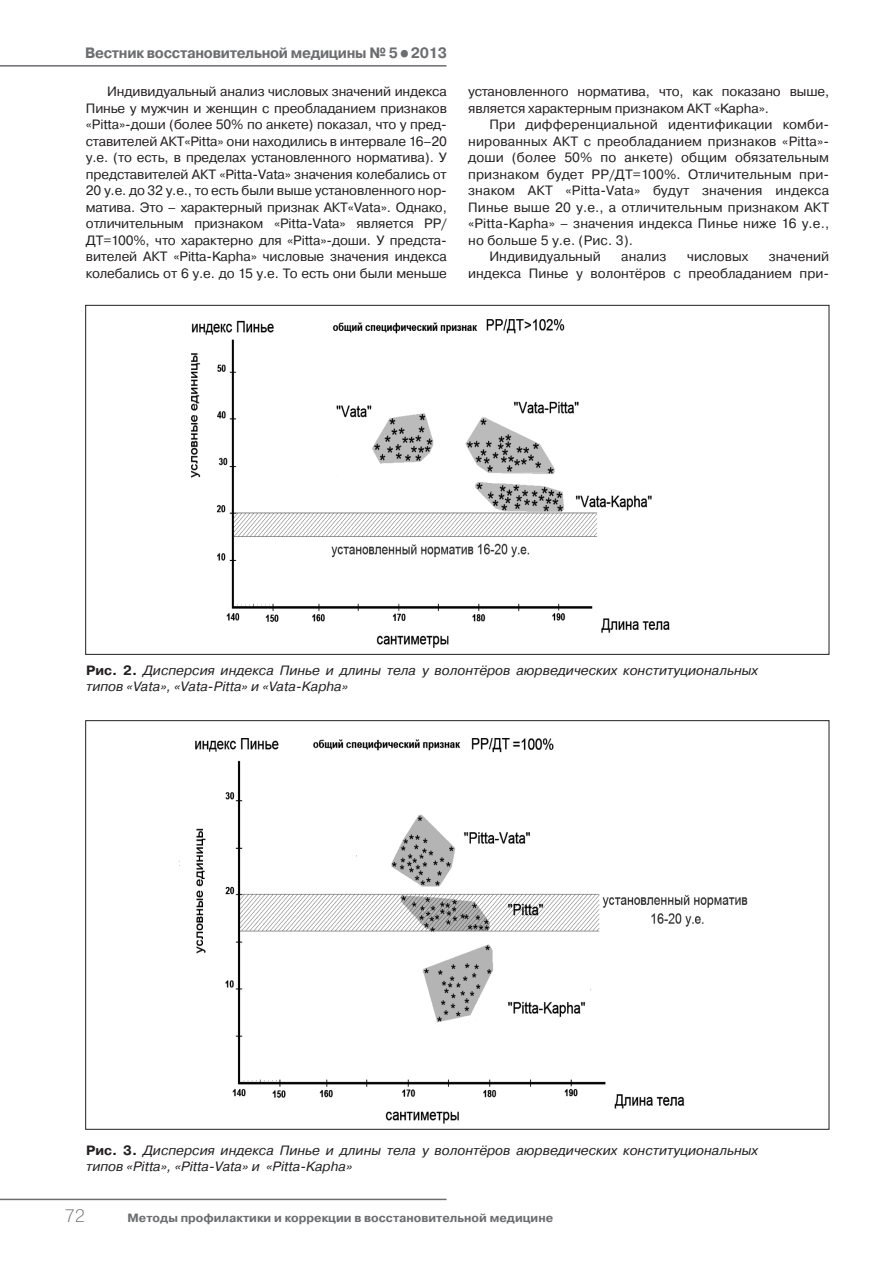
<style>
.page{position:relative;width:893px;height:1263px;background:#fff}
.page>*{position:absolute;margin:0;border:0;box-sizing:border-box;transform-origin:0 0}
.t1{font:18px "Pragmatica Light C";color:#6c6d70}
.t2{font:700 15px "Pragmatica C";letter-spacing:-.02em;color:#6c6d70;scale:.95 1}
.t3{font:13.5px/16.5px "Pragmatica C";letter-spacing:.01em;color:#231f20;text-align:justify}
.t4{font:italic 13.5px/16.2px "Pragmatica C";color:#231f20}
.t5{font:13.5px/16.5px "Pragmatica C";letter-spacing:-.01em;color:#231f20}
.t6{font:700 12px "Pragmatica C";color:#6c6d70}
.s1{font-size:21px}
.s2{font-weight:700;font-style:normal}
</style>
<div class="page">
<hr style="left:0;top:65px;width:446px;height:2px;background:#6c6d70">
<hr style="left:0;top:1199px;width:446px;height:1px;background:#6c6d70">
<img style="left:191px;top:319px;width:479px;height:329px">
<img style="left:178px;top:738px;width:570px;height:385px">
<p class="t2" style="left:85px;top:45px;width:383px">Вестник восстановительной медицины № 5<span class="s1">•</span>2013</p>
<p class="t3" style="left:86px;top:83px;width:363px;text-indent:21px">Индивидуальный анализ числовых значений индекса Пинье у мужчин и женщин с преобладанием признаков «Pitta»-доши (более 50% по анкете) показал, что у пред&shy;ставителей АКТ«Pitta» они находились в интервале 16–20 у.е. (то есть, в пределах установленного норматива). У представителей АКТ «Pitta-Vata» значения колебались от 20 у.е. до 32 у.е., то есть были выше установленного нор&shy;матива. Это – характерный признак АКТ«Vata». Однако, отличительным признаком «Pitta-Vata» является РР/ ДТ=100%, что характерно для «Pitta»-доши. У предста&shy;вителей АКТ «Pitta-Kapha» числовые значения индекса колебались от 6 у.е. до 15 у.е. То есть они были меньше</p>
<p class="t5" style="left:468px;top:83px;width:363px">установленного норматива, что, как показано выше, является характерным признаком АКТ «Kapha».</p>
<p class="t3" style="left:489px;top:116px;width:341px">При дифференциальной идентификации комби-</p>
<p class="t3" style="left:468px;top:133px;width:363px">нированных АКТ с преобладанием признаков «Pitta»-</p>
<p class="t3" style="left:468px;top:149px;width:362px">доши (более 50% по анкете) общим обязательным</p>
<p class="t3" style="left:468px;top:166px;width:363px">признаком будет РР/ДТ=100%. Отличительным при-</p>
<p class="t3" style="left:468px;top:182px;width:363px">знаком АКТ «Pitta-Vata» будут значения индекса</p>
<p class="t3" style="left:468px;top:199px;width:363px">Пинье выше 20 у.е., а отличительным признаком АКТ</p>
<p class="t3" style="left:468px;top:215px;width:363px">«Pitta-Kapha» – значения индекса Пинье ниже 16 у.е.,</p>
<p class="t3" style="left:468px;top:232px;width:166px">но больше 5 у.е. (Рис. 3).</p>
<p class="t3" style="left:489px;top:248px;width:113px">Индивидуальный</p>
<p class="t3" style="left:621px;top:248px;width:47px">анализ</p>
<p class="t3" style="left:687px;top:248px;width:63px">числовых</p>
<p class="t3" style="left:468px;top:248px;width:362px;text-align:right">значений<br>индекса Пинье у волонтёров с преобладанием при-</p>
<p class="t4" style="left:86px;top:662px;width:673px"><span class="s2">Рис. 2.</span> Дисперсия индекса Пинье и длины тела у волонтёров аюрведических конституциональных типов «Vata», «Vata-Pitta» и «Vata-Kapha»</p>
<p class="t4" style="left:86px;top:1142px;width:673px"><span class="s2">Рис. 3.</span> Дисперсия индекса Пинье и длины тела у волонтёров аюрведических конституциональных типов «Pitta», «Pitta-Vata» и «Pitta-Kapha»</p>
<h1 class="t1" style="left:65px;top:1206px;width:22px">72</h1>
<p class="t6" style="left:128px;top:1211px;width:427px">Методы профилактики и коррекции в восстановительной медицине</p>
</div>
